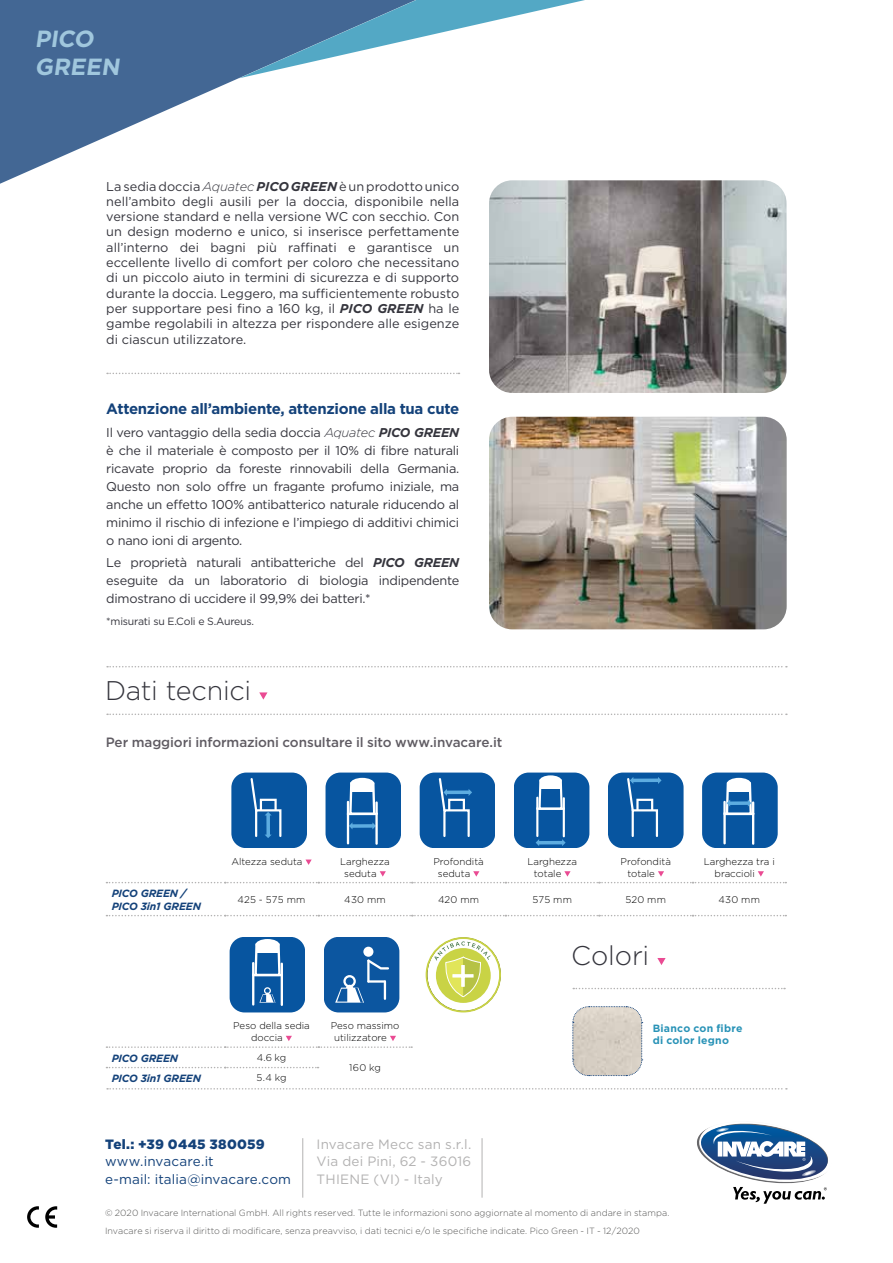
<style>
.page{position:relative;width:893px;height:1263px;background:#fff}
.page>*{position:absolute;margin:0;border:0;box-sizing:border-box;transform-origin:0 0}
.t1{font:300 27px "Gotham";letter-spacing:-.01em;color:#35353d}
.t2{font:700 23.4px/28px "Gotham";color:#a0c7dd}
.t3{font:700 15px "Gotham";letter-spacing:-.02em;color:#14427a}
.t4{font:13.5px/17.2px "Gotham";letter-spacing:.01em;color:#b3b2b2;text-align:justify}
.t5{font:500 13.5px "Gotham";letter-spacing:-.01em;color:#605c63}
.t6{font:13.5px/17.2px "Gotham";letter-spacing:.01em;color:#14427a}
.t7{font:900 13.5px "Gotham";letter-spacing:.015em;color:#14427a}
.t8{font:12.75px/15.3px "Gotham";letter-spacing:-.02em;color:#35353d;text-align:justify}
.t9{font:italic 700 10.5px/12.6px "Gotham";letter-spacing:-.015em;color:#14427a}
.t10{font:10.5px "Gotham";letter-spacing:-.02em;color:#35353d}
.t11{font:700 10.5px/12.6px "Gotham";letter-spacing:.025em;color:#2993b7}
.t12{font:300 9.75px/11.7px "Gotham";color:#000}
.t13{font:300 9px/17.2px "Gotham";letter-spacing:.005em;color:#575756}
.s1{font-weight:300;font-style:italic}
.s2{font-weight:700;font-style:italic}
</style>
<div class="page">
<svg style="left:45px;top:1206px;width:12px;height:22px"></svg>
<svg style="left:27px;top:1206px;width:12px;height:22px"></svg>
<svg style="left:426px;top:937px;width:75px;height:75px"></svg>
<svg style="left:702px;top:772px;width:76px;height:76px;background:#3071b0"></svg>
<svg style="left:231px;top:772px;width:76px;height:76px;background:#1861a7"></svg>
<div style="left:255px;top:809px;width:26px;height:28px;border:2px solid #fff"></div>
<div style="left:260px;top:799px;width:17px;height:12px;border:2px solid #fff"></div>
<svg style="left:326px;top:772px;width:75px;height:76px;background:#2f71af"></svg>
<svg style="left:420px;top:772px;width:75px;height:76px;background:#165fa6"></svg>
<div style="left:443px;top:809px;width:27px;height:28px;border:2px solid #fff"></div>
<div style="left:448px;top:799px;width:17px;height:12px;border:2px solid #fff"></div>
<svg style="left:514px;top:772px;width:75px;height:76px;background:#2b6eae"></svg>
<svg style="left:608px;top:772px;width:75px;height:76px;background:#1660a6"></svg>
<div style="left:632px;top:809px;width:26px;height:28px;border:2px solid #fff"></div>
<div style="left:636px;top:799px;width:17px;height:12px;border:2px solid #fff"></div>
<svg style="left:324px;top:937px;width:75px;height:75px;background:#2a6bab"></svg>
<svg style="left:230px;top:937px;width:75px;height:75px;background:#2f70af"></svg>
<svg style="left:0;top:78px;width:240px;height:106px;fill:#436794"></svg>
<svg style="left:0;top:0;width:585px;height:78px;fill:#436794"></svg>
<svg style="left:106px;top:915px;width:680px;height:1px"></svg>
<svg style="left:305px;top:859px;width:7px;height:6px"></svg>
<svg style="left:106px;top:871px;width:680px;height:12px"></svg>
<svg style="left:106px;top:1067px;width:213px;height:1px"></svg>
<svg style="left:106px;top:1036px;width:306px;height:12px"></svg>
<svg style="left:573px;top:988px;width:212px;height:1px"></svg>
<svg style="left:657px;top:958px;width:9px;height:7px"></svg>
<svg style="left:572px;top:1006px;width:71px;height:70px;background:#d5cfc7"></svg>
<hr style="left:302px;top:1138px;width:1px;height:60px;background:#b3b2b2">
<hr style="left:482px;top:1138px;width:1px;height:60px;background:#b3b2b2">
<svg style="left:697px;top:1123px;width:131px;height:81px"></svg>
<img style="left:489px;top:417px;width:298px;height:212px">
<svg style="left:107px;top:373px;width:352px;height:1px"></svg>
<img style="left:489px;top:180px;width:298px;height:213px">
<svg style="left:107px;top:666px;width:680px;height:1px"></svg>
<svg style="left:107px;top:713px;width:680px;height:2px"></svg>
<svg style="left:259px;top:692px;width:8px;height:8px"></svg>
<svg style="left:107px;top:1088px;width:680px;height:1px"></svg>
<h2 class="t2" style="left:35px;top:25px;width:90px">PICO<br>GREEN</h2>
<p class="t8" style="left:106px;top:178px;width:354px">La sedia doccia <span class="s1">Aquatec</span><span class="s2">PICO GREEN</span> è un prodotto unico nell’ambito degli ausili per la doccia, disponibile nella versione standard e nella versione WC con secchio. Con un design moderno e unico, si inserisce perfettamente all’interno dei bagni più raffinati e garantisce un eccellente livello di comfort per coloro che necessitano di un piccolo aiuto in termini di sicurezza e di supporto durante la doccia. Leggero, ma sufficientemente robusto per supportare pesi fino a 160 kg, il <span class="s2">PICO GREEN</span> ha le gambe regolabili in altezza per rispondere alle esigenze di ciascun utilizzatore.</p>
<p class="t3" style="left:106px;top:399px;width:354px">Attenzione all’ambiente, attenzione alla tua cute</p>
<p class="t8" style="left:106px;top:423px;width:354px;line-height:18px">Il vero vantaggio della sedia doccia <span class="s1">Aquatec</span> <span class="s2">PICO GREEN </span>è che il materiale è composto per il 10% di fibre naturali ricavate proprio da foreste rinnovabili della Germania.<br>Questo non solo offre un fragante profumo iniziale, ma anche un effetto 100% antibatterico naturale riducendo al minimo il rischio di infezione e l’impiego di additivi chimici o nano ioni di argento.</p>
<p class="t8" style="left:106px;top:553px;width:354px;line-height:18px">Le proprietà naturali antibatteriche del <span class="s2">PICO GREEN </span>eseguite da un laboratorio di biologia indipendente dimostrano di uccidere il 99,9% dei batteri.*</p>
<p class="t10" style="left:106px;top:615px;width:149px">*misurati su E.Coli e S.Aureus.</p>
<h1 class="t1" style="left:105px;top:673px;width:148px">Dati tecnici</h1>
<p class="t5" style="left:106px;top:733px;width:398px">Per maggiori informazioni consultare il sito www.invacare.it</p>
<p class="t12" style="left:231px;top:855px;width:73px">Altezza seduta</p>
<p class="t12" style="left:344px;top:855px;width:47px;text-indent:-4px">Larghezza seduta</p>
<p class="t12" style="left:438px;top:855px;width:47px;text-indent:-4px">Profondità seduta</p>
<p class="t12" style="left:534px;top:855px;width:45px;text-indent:-6px">Larghezza totale</p>
<p class="t12" style="left:627px;top:855px;width:45px;text-indent:-7px">Profondità totale</p>
<p class="t12" style="left:715px;top:855px;width:62px;text-indent:-11px">Larghezza tra i braccioli</p>
<p class="t9" style="left:112px;top:887px;width:91px">PICO GREEN /<br>PICO 3in1 GREEN</p>
<p class="t12" style="left:238px;top:893px;width:69px">425 - 575 mm</p>
<p class="t12" style="left:344px;top:893px;width:43px">430 mm</p>
<p class="t12" style="left:438px;top:893px;width:43px">420 mm</p>
<p class="t12" style="left:532px;top:893px;width:41px">575 mm</p>
<p class="t12" style="left:625px;top:893px;width:42px">520 mm</p>
<p class="t12" style="left:718px;top:893px;width:43px">430 mm</p>
<p class="t12" style="left:251px;top:1020px;width:60px;text-indent:-18px">Peso della sedia doccia</p>
<p class="t12" style="left:334px;top:1020px;width:67px;text-indent:-3px">Peso massimo utilizzatore</p>
<p class="t9" style="left:112px;top:1051px;width:68px">PICO GREEN</p>
<p class="t12" style="left:257px;top:1051px;width:31px">4.6 kg</p>
<p class="t9" style="left:112px;top:1072px;width:91px">PICO 3in1 GREEN</p>
<p class="t12" style="left:256px;top:1072px;width:32px">5.4 kg</p>
<p class="t12" style="left:349px;top:1062px;width:33px">160 kg</p>
<h1 class="t1" style="left:571px;top:938px;width:79px">Colori</h1>
<p class="t11" style="left:653px;top:1021px;width:91px">Bianco con fibre di color legno</p>
<p class="t7" style="left:105px;top:1135px;width:161px">Tel.: +39 0445 380059</p>
<p class="t6" style="left:105px;top:1152px;width:188px">www.invacare.it<br>e-mail: italia@invacare.com</p>
<p class="t13" style="left:105px;top:1204px;width:566px">© 2020 Invacare International GmbH. All rights reserved. Tutte le informazioni sono aggiornate al momento di andare in stampa.<br>Invacare si riserva il diritto di modificare, senza preavviso, i dati tecnici e/o le specifiche indicate. Pico Green - IT - 12/2020</p>
<p class="t4" style="left:317px;top:1135px;width:156px">Invacare Mecc san s.r.l.<br>Via dei Pini, 62 - 36016<br>THIENE (VI) - Italy</p>
</div>
